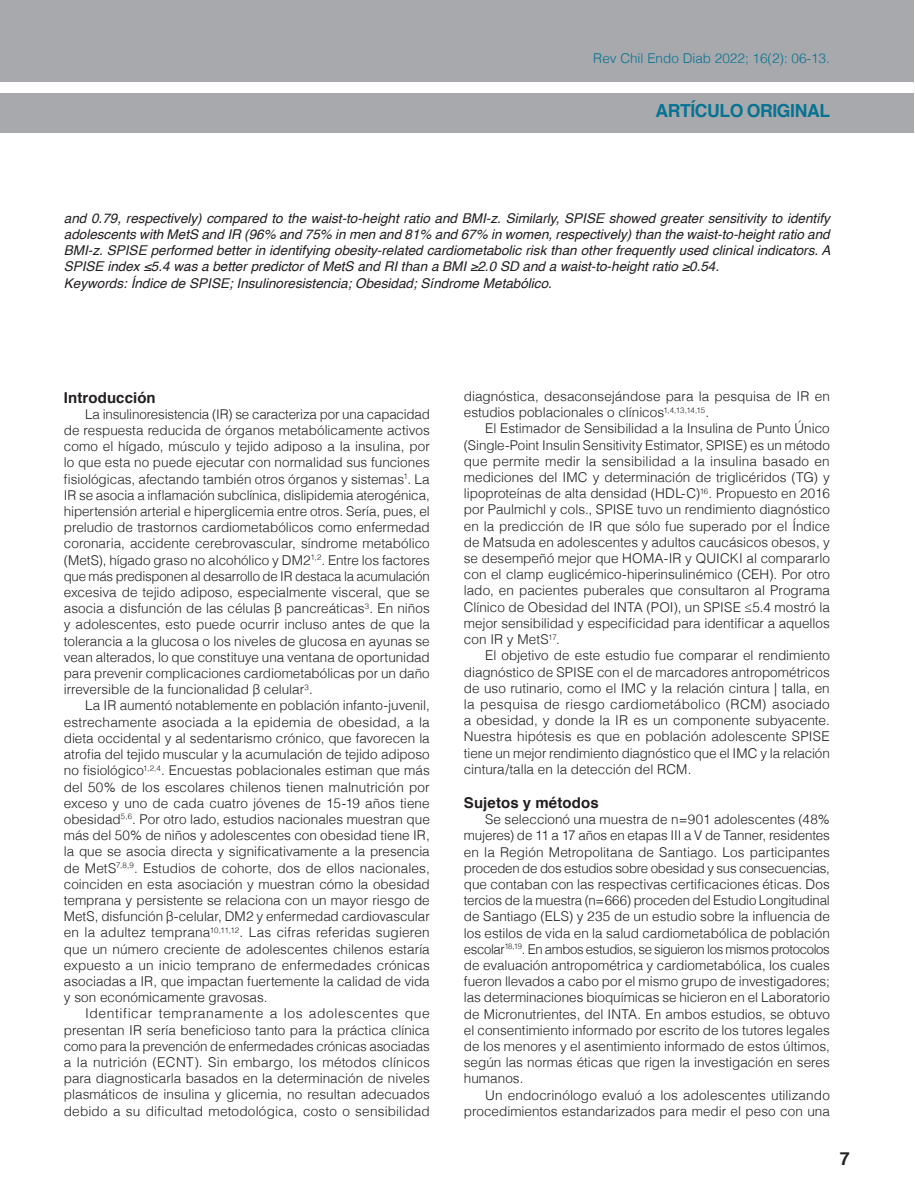
<style>
.page{position:relative;width:915px;height:1191px;background:#fff}
.page>*{position:absolute;margin:0;border:0;box-sizing:border-box;transform-origin:0 0}
.t1{font:700 18px "Helvetica";letter-spacing:-.02em;color:#077392}
.t2{font:700 18px "Helvetica";color:#231f20}
.Sub_titulos_1{font:700 15px "Helvetica";letter-spacing:.005em;color:#231f20}
.Texto{font:300 13.5px/16.2px "Helvetica";color:#231f20;text-align:justify}
.Abstract{font:italic 13.5px/16.2px "Helvetica";color:#231f20;text-align:justify}
.t3{font:300 13.5px "Helvetica";color:#077392}
</style>
<div class="page">
<div style="left:0;top:0;width:913px;height:81px;background:#a8a9ad"></div>
<div style="left:0;top:93px;width:913px;height:40px;background:#a8a9ad"></div>
<p class="t3" style="left:593px;top:46px;width:238px">Rev Chil Endo Diab 2022; 16(2): 06-13.</p>
<h1 class="t1" style="left:655px;top:96px;width:176px">ARTÍCULO ORIGINAL</h1>
<p class="Abstract" style="left:64px;top:210px;width:768px">and 0.79, respectively) compared to the waist-to-height ratio and BMI-z. Similarly, SPISE showed greater sensitivity to identify adolescents with MetS and IR (96% and 75% in men and 81% and 67% in women, respectively) than the waist-to-height ratio and BMI-z. SPISE performed better in identifying obesity-related cardiometabolic risk than other frequently used clinical indicators. A SPISE index ≤5.4 was a better predictor of MetS and RI than a BMI ≥2.0 SD and a waist-to-height ratio ≥0.54.</p>
<p class="Abstract" style="left:64px;top:275px;width:489px">Keywords: Índice de SPISE; Insulinoresistencia; Obesidad; Síndrome Metabólico.</p>
<p class="Sub_titulos_1" style="left:64px;top:385px;width:93px">Introducción</p>
<p class="Texto" style="left:64px;top:405px;width:367px;text-indent:21px">La insulinoresistencia (IR) se caracteriza por una capacidad de respuesta reducida de órganos metabólicamente activos como el hígado, músculo y tejido adiposo a la insulina, por lo que esta no puede ejecutar con normalidad sus funciones fisiológicas, afectando también otros órganos y sistemas<sup>1</sup>. La IR se asocia a inflamación subclínica, dislipidemia aterogénica, hipertensión arterial e hiperglicemia entre otros. Sería, pues, el preludio de trastornos cardiometabólicos como enfermedad coronaria, accidente cerebrovascular, síndrome metabólico (MetS), hígado graso no alcohólico y DM2<sup>1,2</sup>. Entre los factores que más predisponen al desarrollo de IR destaca la acumulación excesiva de tejido adiposo, especialmente visceral, que se asocia a disfunción de las células β pancreáticas<sup>3</sup>. En niños y adolescentes, esto puede ocurrir incluso antes de que la tolerancia a la glucosa o los niveles de glucosa en ayunas se vean alterados, lo que constituye una ventana de oportunidad para prevenir complicaciones cardiometabólicas por un daño irreversible de la funcionalidad β celular<sup>3</sup>.</p>
<p class="Texto" style="left:64px;top:696px;width:367px;text-indent:21px">La IR aumentó notablemente en población infanto-juvenil, estrechamente asociada a la epidemia de obesidad, a la dieta occidental y al sedentarismo crónico, que favorecen la atrofia del tejido muscular y la acumulación de tejido adiposo no fisiológico<sup>1,2,4</sup>. Encuestas poblacionales estiman que más del 50% de los escolares chilenos tienen malnutrición por exceso y uno de cada cuatro jóvenes de 15-19 años tiene obesidad<sup>5,6</sup>. Por otro lado, estudios nacionales muestran que más del 50% de niños y adolescentes con obesidad tiene IR, la que se asocia directa y significativamente a la presencia de MetS<sup>7,8,9</sup>. Estudios de cohorte, dos de ellos nacionales, coinciden en esta asociación y muestran cómo la obesidad temprana y persistente se relaciona con un mayor riesgo de MetS, disfunción β-celular, DM2 y enfermedad cardiovascular en la adultez temprana<sup>10,11,12</sup>. Las cifras referidas sugieren que un número creciente de adolescentes chilenos estaría expuesto a un inicio temprano de enfermedades crónicas asociadas a IR, que impactan fuertemente la calidad de vida y son económicamente gravosas.</p>
<p class="Texto" style="left:64px;top:1004px;width:367px;text-indent:21px">Identificar tempranamente a los adolescentes que presentan IR sería beneficioso tanto para la práctica clínica como para la prevención de enfermedades crónicas asociadas a la nutrición (ECNT). Sin embargo, los métodos clínicos para diagnosticarla basados en la determinación de niveles plasmáticos de insulina y glicemia, no resultan adecuados debido a su dificultad metodológica, costo o sensibilidad</p>
<p class="Texto" style="left:463px;top:387px;width:367px">diagnóstica, desaconsejándose para la pesquisa de IR en estudios poblacionales o clínicos<sup>1,4,13,14,15</sup>.</p>
<p class="Texto" style="left:463px;top:419px;width:367px;text-indent:21px">El Estimador de Sensibilidad a la Insulina de Punto Único (Single-Point Insulin Sensitivity Estimator, SPISE) es un método que permite medir la sensibilidad a la insulina basado en mediciones del IMC y determinación de triglicéridos (TG) y lipoproteínas de alta densidad (HDL-C)<sup>16</sup>. Propuesto en 2016 por Paulmichl y cols., SPISE tuvo un rendimiento diagnóstico en la predicción de IR que sólo fue superado por el Índice de Matsuda en adolescentes y adultos caucásicos obesos, y se desempeñó mejor que HOMA-IR y QUICKI al compararlo con el clamp euglicémico-hiperinsulinémico (CEH). Por otro lado, en pacientes puberales que consultaron al Programa Clínico de Obesidad del INTA (POI), un SPISE ≤5.4 mostró la mejor sensibilidad y especificidad para identificar a aquellos con IR y MetS<sup>17</sup>.</p>
<p class="Texto" style="left:463px;top:646px;width:367px;text-indent:21px">El objetivo de este estudio fue comparar el rendimiento diagnóstico de SPISE con el de marcadores antropométricos de uso rutinario, como el IMC y la relación cintura | talla, en la pesquisa de riesgo cardiometábolico (RCM) asociado a obesidad, y donde la IR es un componente subyacente.<br>Nuestra hipótesis es que en población adolescente SPISE tiene un mejor rendimiento diagnóstico que el IMC y la relación cintura/talla en la detección del RCM.</p>
<p class="Sub_titulos_1" style="left:463px;top:790px;width:136px">Sujetos y métodos</p>
<p class="Texto" style="left:463px;top:810px;width:367px;text-indent:21px">Se seleccionó una muestra de n=901 adolescentes (48% mujeres) de 11 a 17 años en etapas III a V de Tanner, residentes en la Región Metropolitana de Santiago. Los participantes proceden de dos estudios sobre obesidad y sus consecuencias, que contaban con las respectivas certificaciones éticas. Dos tercios de la muestra (n=666) proceden del Estudio Longitudinal de Santiago (ELS) y 235 de un estudio sobre la influencia de los estilos de vida en la salud cardiometabólica de población escolar<sup>18,19</sup>. En ambos estudios, se siguieron los mismos protocolos de evaluación antropométrica y cardiometabólica, los cuales fueron llevados a cabo por el mismo grupo de investigadores; las determinaciones bioquímicas se hicieron en el Laboratorio de Micronutrientes, del INTA. En ambos estudios, se obtuvo el consentimiento informado por escrito de los tutores legales de los menores y el asentimiento informado de estos últimos, según las normas éticas que rigen la investigación en seres humanos.</p>
<p class="Texto" style="left:463px;top:1085px;width:367px;text-align:right">Un endocrinólogo evaluó a los adolescentes utilizando procedimientos estandarizados para medir el peso con una</p>
<h1 class="t2" style="left:839px;top:1144px;width:12px">7</h1>
</div>
